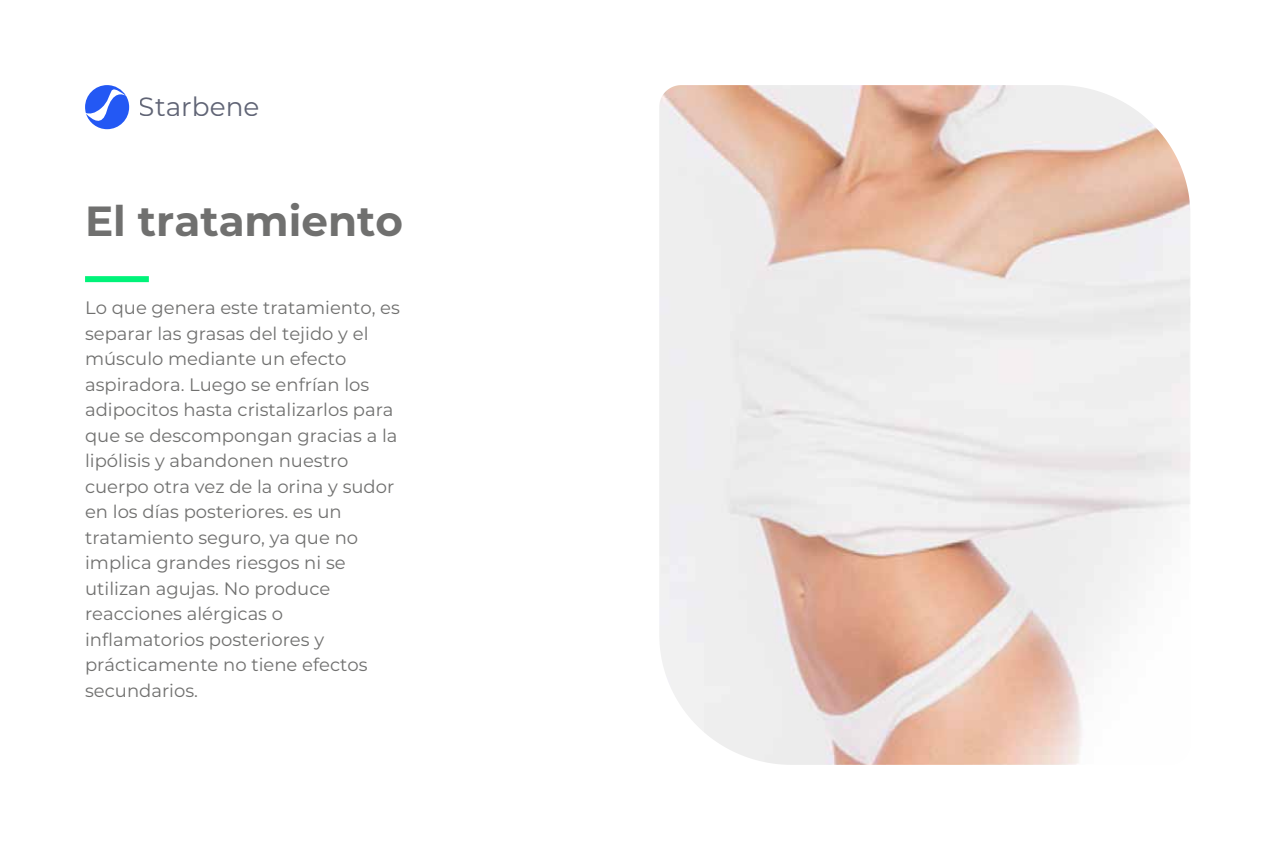
<style>
.page{position:relative;width:1276px;height:851px;background:#fff}
.page>*{position:absolute;margin:0;border:0;box-sizing:border-box;transform-origin:0 0}
.t1{font:700 42.15px "Montserrat";color:#70706f}
.t2{font:26.4px "Montserrat";color:#606475}
.t3{font:18px/25.5px "Montserrat";color:#70706f}
</style>
<div class="page">
<svg style="left:85px;top:85px;width:44px;height:44px"></svg>
<img style="left:659px;top:85px;width:531px;height:679px">
<div style="left:85px;top:276px;width:64px;height:6px;background:#00f379"></div>
<h2 class="t2" style="left:139px;top:88px;width:122px">Starbene</h2>
<h1 class="t1" style="left:85px;top:190px;width:319px">El tratamiento</h1>
<p class="t3" style="left:85px;top:294px;width:316px">Lo que genera este tratamiento, es separar las grasas del tejido y el músculo mediante un efecto aspiradora. Luego se enfrían los adipocitos hasta cristalizarlos para que se descompongan gracias a la lipólisis y abandonen nuestro cuerpo otra vez de la orina y sudor en los días posteriores. es un tratamiento seguro, ya que no implica grandes riesgos ni se utilizan agujas. No produce reacciones alérgicas o inflamatorios posteriores y prácticamente no tiene efectos secundarios.</p>
</div>
